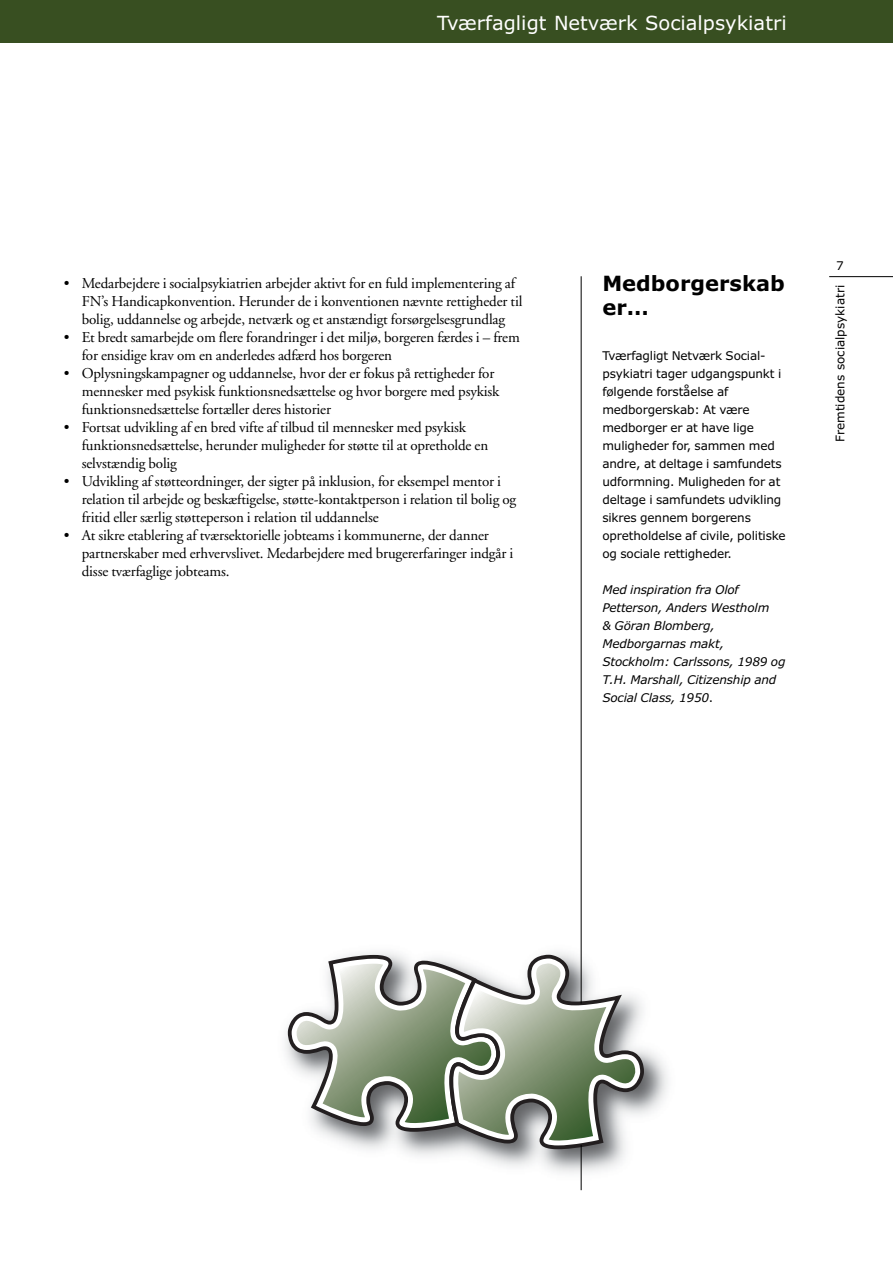
<style>
.page{position:relative;width:893px;height:1263px;background:#fff}
.page>*{position:absolute;margin:0;border:0;box-sizing:border-box;transform-origin:0 0}
.t1{font:700 21px/24px "Verdana";color:#000}
.t2{font:19.5px "Verdana";color:#fff}
.t3{font:15px/18px "Adobe Garamond";letter-spacing:-.01em;color:#000}
.t4{font:12px/18px "Verdana";letter-spacing:-.015em;color:#000}
.t5{font:italic 12px/18px "Verdana";letter-spacing:-.015em;color:#000}
.s1{font-style:normal}
</style>
<div class="page">
<img style="left:285px;top:942px;width:383px;height:241px">
<svg style="left:288px;top:945px;width:356px;height:214px"></svg>
<div style="left:0;top:0;width:893px;height:43px;background:#384f21"></div>
<hr style="left:829px;top:276px;width:64px;height:1px;background:#000">
<hr style="left:581px;top:276px;width:1px;height:727px;background:#000">
<hr style="left:581px;top:1145px;width:1px;height:45px;background:#000">
<h2 class="t2" style="left:437px;top:15px;width:351px">Tværfagligt Netværk Socialpsykiatri</h2>
<p class="t3" style="left:82px;top:276px;width:442px;text-indent:-18px">• Medarbejdere i socialpsykiatrien arbejder aktivt for en fuld implementering af<br>FN’s Handicapkonvention. Herunder de i konventionen nævnte rettigheder til bolig, uddannelse og arbejde, netværk og et anstændigt forsørgelsesgrundlag</p>
<p class="t3" style="left:82px;top:330px;width:440px;text-indent:-18px">• Et bredt samarbejde om flere forandringer i det miljø, borgeren færdes i – frem for ensidige krav om en anderledes adfærd hos borgeren</p>
<p class="t3" style="left:82px;top:366px;width:419px;text-indent:-18px">• Oplysningskampagner og uddannelse, hvor der er fokus på rettigheder for mennesker med psykisk funktionsnedsættelse og hvor borgere med psykisk funktionsnedsættelse fortæller deres historier</p>
<p class="t3" style="left:82px;top:420px;width:408px;text-indent:-18px">• Fortsat udvikling af en bred vifte af tilbud til mennesker med psykisk funktionsnedsættelse, herunder muligheder for støtte til at opretholde en selvstændig bolig</p>
<p class="t3" style="left:82px;top:474px;width:436px;text-indent:-18px">• Udvikling af støtteordninger, der sigter på inklusion, for eksempel mentor i relation til arbejde og beskæftigelse, støtte-kontaktperson i relation til bolig og fritid eller særlig støtteperson i relation til uddannelse</p>
<p class="t3" style="left:82px;top:528px;width:433px;text-indent:-18px">• At sikre etablering af tværsektorielle jobteams i kommunerne, der danner partnerskaber med erhvervslivet. Medarbejdere med brugererfaringer indgår i disse tværfaglige jobteams.</p>
<h1 class="t1" style="left:602px;top:273px;width:184px">Medborgerskab er…</h1>
<p class="t4" style="left:602px;top:348px;width:185px">Tværfagligt Netværk Social - psykiatri tager udgangspunkt i følgende forståelse af medborgerskab: At være medborger er at have lige muligheder for, sammen med andre, at deltage i samfundets udformning. Muligheden for at deltage i samfundets udvikling sikres gennem borgerens opretholdelse af civile, politiske og sociale rettigheder.</p>
<p class="t5" style="left:602px;top:582px;width:185px">Med inspiration fra Olof<br>Petterson, Anders Westholm<br>&amp; Göran Blomberg,<br>Medborgarnas makt,<br>Stockholm: Carlssons, 1989 og<br>T.H. Marshall, Citizenship and<br>Social Class, 1950<span class="s1">.</span></p>
<p class="t4" style="left:836px;top:258px;width:9px">7</p>
<p class="t4" style="left:832px;top:442px;width:159px;rotate:-90deg">Fremtidens socialpsykiatri</p>
</div>
